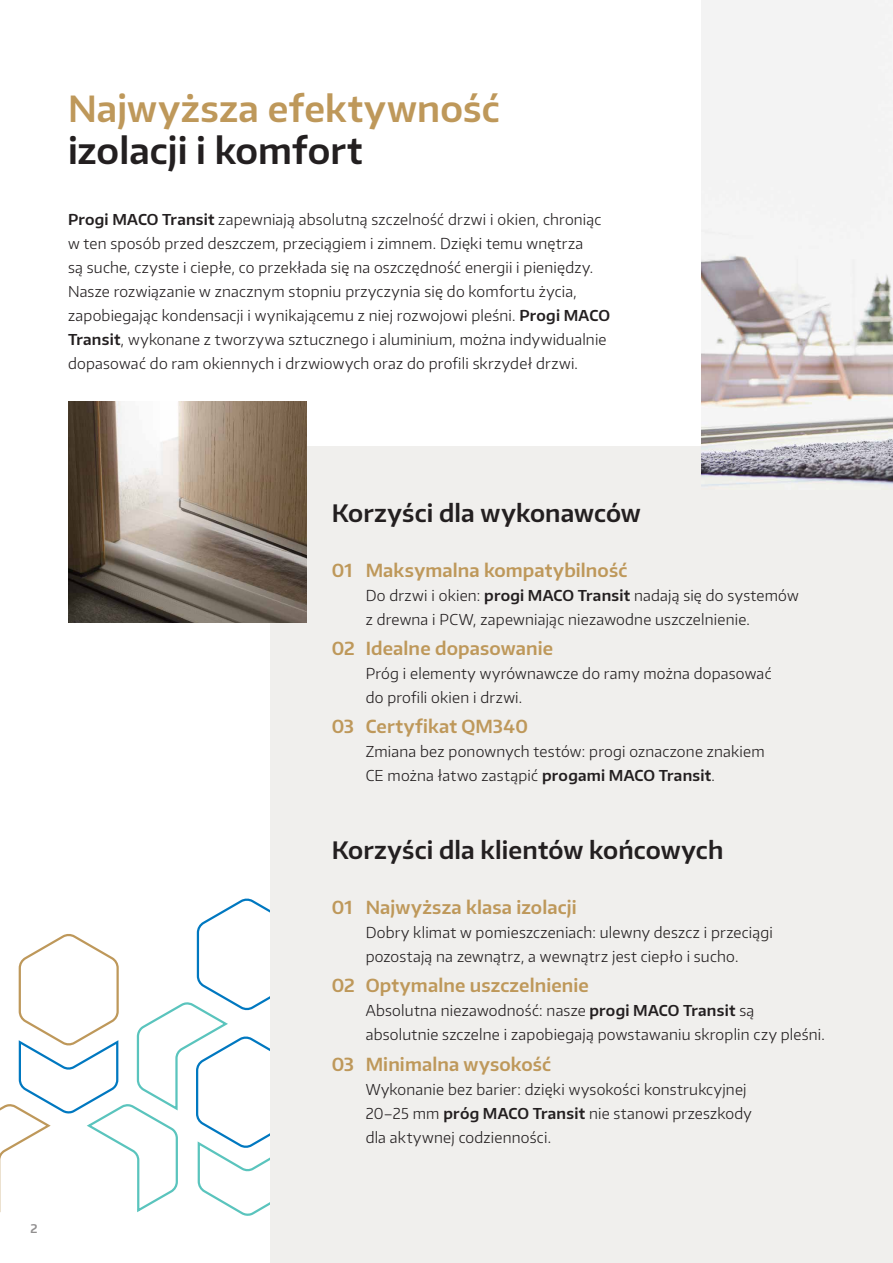
<style>
.page{position:relative;width:893px;height:1263px;background:#fff}
.page>*{position:absolute;margin:0;border:0;box-sizing:border-box;transform-origin:0 0}
.Headline_Kern_Gold{font:600 36px "Encode Sans Normal";letter-spacing:.005em;color:#be985a}
.Headline_Kern_schwarz{font:600 36px "Encode Sans Normal";letter-spacing:.005em;color:#231f20}
.Subheadline_16auf20_black{font:600 24px "Encode Sans Normal";letter-spacing:.005em;color:#231f20}
.Aufzählungen_Kern_Headline_gold{font:600 18px "Encode Sans Normal";letter-spacing:.005em;color:#be985a}
.Aufzählungen_Kern_Bodytext_schwarz{font:300 15px/24px "Encode Sans Normal";letter-spacing:.015em;color:#231f20}
.Bodytext{font:300 15px/24px "Encode Sans Normal";letter-spacing:.015em;color:#231f20}
.t1{font:600 12px "Encode Sans Normal";color:#231f20}
.s1{font-weight:600}
</style>
<div class="page">
<svg style="left:0;top:896px;width:271px;height:322px"></svg>
<div style="left:271px;top:446px;width:622px;height:817px;background:#f0efed"></div>
<img style="left:702px;top:0;width:191px;height:486px">
<img style="left:68px;top:401px;width:238px;height:221px">
<p class="Headline_Kern_Gold" style="left:68px;top:85px;width:433px">Najwyższa efektywność</p>
<p class="Headline_Kern_schwarz" style="left:68px;top:127px;width:296px">izolacji i komfort</p>
<p class="Bodytext" style="left:68px;top:207px;width:543px"><span class="s1">Progi MACO Transit</span> zapewniają absolutną szczelność drzwi i okien, chroniąc w ten sposób przed deszczem, przeciągiem i zimnem. Dzięki temu wnętrza<br>są suche, czyste i ciepłe, co przekłada się na oszczędność energii i pieniędzy.<br>Nasze rozwiązanie w znacznym stopniu przyczynia się do komfortu życia, zapobiegając kondensacji i wynikającemu z niej rozwojowi pleśni. <span class="s1">Progi MACO Transit</span>, wykonane z tworzywa sztucznego i aluminium, można indywidualnie dopasować do ram okiennych i drzwiowych oraz do profili skrzydeł drzwi.</p>
<p class="t1" style="left:30px;top:1220px;width:9px">2</p>
<p class="Subheadline_16auf20_black" style="left:332px;top:497px;width:311px">Korzyści dla wykonawców</p>
<p class="Aufzählungen_Kern_Headline_gold" style="left:332px;top:558px;width:297px">01 Maksymalna kompatybilność</p>
<p class="Aufzählungen_Kern_Bodytext_schwarz" style="left:366px;top:583px;width:435px">Do drzwi i okien: <span class="s1">progi MACO Transit</span> nadają się do systemów z drewna i PCW, zapewniając niezawodne uszczelnienie.</p>
<p class="Aufzählungen_Kern_Headline_gold" style="left:332px;top:636px;width:223px">02 Idealne dopasowanie</p>
<p class="Aufzählungen_Kern_Bodytext_schwarz" style="left:366px;top:661px;width:407px">Próg i elementy wyrównawcze do ramy można dopasować do profili okien i drzwi.</p>
<p class="Aufzählungen_Kern_Headline_gold" style="left:332px;top:715px;width:198px">03 Certyfikat QM340</p>
<p class="Aufzählungen_Kern_Bodytext_schwarz" style="left:366px;top:739px;width:400px">Zmiana bez ponownych testów: progi oznaczone znakiem<br>CE można łatwo zastąpić <span class="s1">progami MACO Transit</span>.</p>
<p class="Subheadline_16auf20_black" style="left:332px;top:835px;width:393px">Korzyści dla klientów końcowych</p>
<p class="Aufzählungen_Kern_Headline_gold" style="left:332px;top:895px;width:247px">01 Najwyższa klasa izolacji</p>
<p class="Aufzählungen_Kern_Bodytext_schwarz" style="left:366px;top:920px;width:409px">Dobry klimat w pomieszczeniach: ulewny deszcz i przeciągi pozostają na zewnątrz, a wewnątrz jest ciepło i sucho.</p>
<p class="Aufzählungen_Kern_Headline_gold" style="left:332px;top:974px;width:259px">02 Optymalne uszczelnienie</p>
<p class="Aufzählungen_Kern_Bodytext_schwarz" style="left:366px;top:998px;width:461px">Absolutna niezawodność: nasze <span class="s1">progi MACO Transit</span> są absolutnie szczelne i zapobiegają powstawaniu skroplin czy pleśni.</p>
<p class="Aufzählungen_Kern_Headline_gold" style="left:332px;top:1052px;width:221px">03 Minimalna wysokość</p>
<p class="Aufzählungen_Kern_Bodytext_schwarz" style="left:366px;top:1076px;width:388px">Wykonanie bez barier: dzięki wysokości konstrukcyjnej<br>20–25 mm <span class="s1">próg MACO Transit</span> nie stanowi przeszkody dla aktywnej codzienności.</p>
</div>
